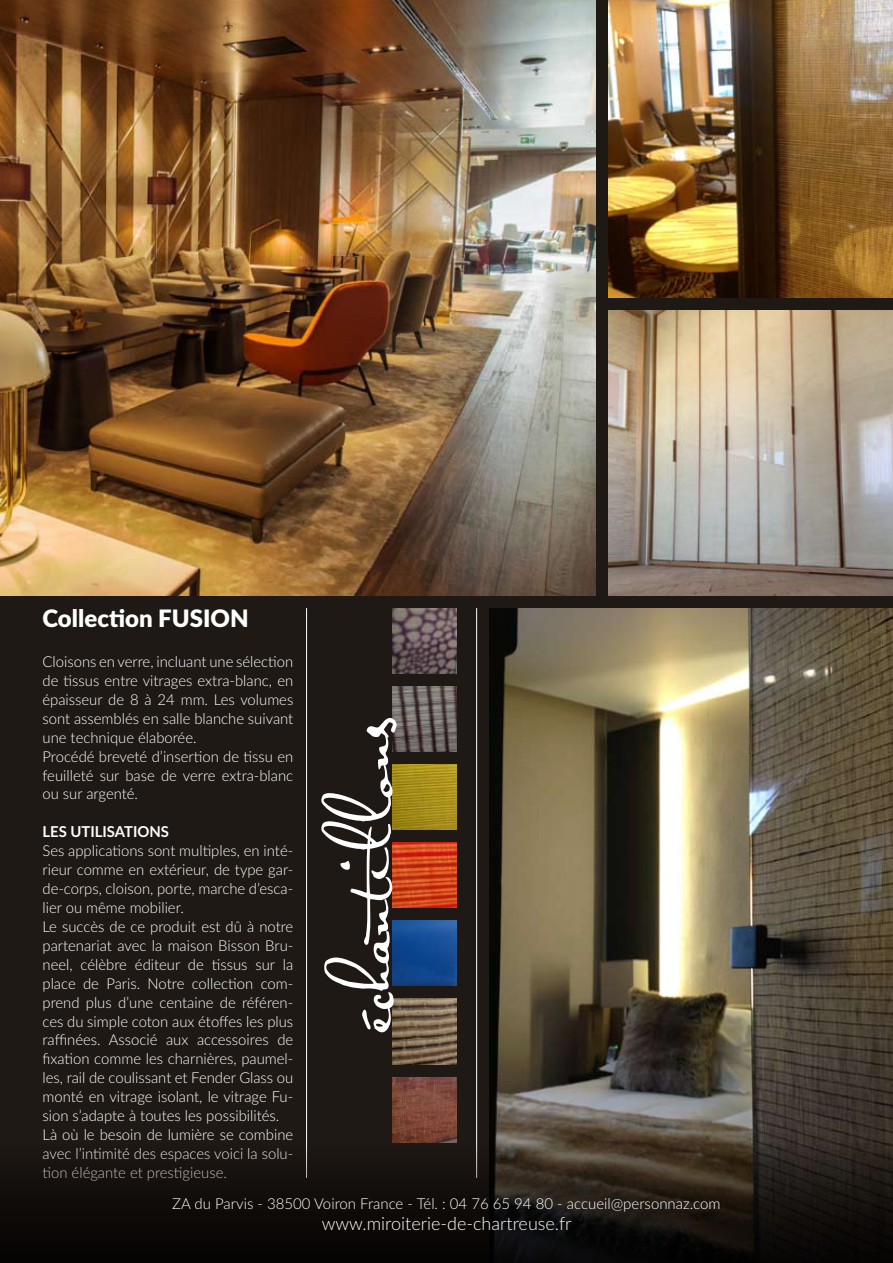
<style>
.page{position:relative;width:893px;height:1263px;background:#1e1915}
.page>*{position:absolute;margin:0;border:0;box-sizing:border-box;transform-origin:0 0}
.t1{font:64.5px "Satisfaction";color:#fff}
.t2{font:900 24px "Lato";color:#fff}
.t3{font:300 18px "Lato";color:#fff}
.t4{font:300 15px/18.9px "Lato";color:#fff}
.t5{font:700 15px "Lato";color:#fff}
</style>
<div class="page">
<img style="left:0;top:0;width:595px;height:595px">
<img style="left:393px;top:608px;width:64px;height:65px">
<img style="left:393px;top:686px;width:64px;height:65px">
<img style="left:393px;top:764px;width:64px;height:65px">
<img style="left:393px;top:843px;width:64px;height:65px">
<img style="left:393px;top:921px;width:64px;height:65px">
<img style="left:393px;top:999px;width:64px;height:65px">
<img style="left:393px;top:1077px;width:64px;height:65px">
<img style="left:608px;top:0;width:285px;height:298px">
<img style="left:608px;top:310px;width:285px;height:285px">
<img style="left:489px;top:608px;width:404px;height:534px">
<hr style="left:306px;top:608px;width:1px;height:570px;background:#fff">
<hr style="left:476px;top:608px;width:1px;height:570px;background:#fff">
<svg style="left:0;top:1142px;width:893px;height:121px"></svg>
<h2 class="t2" style="left:43px;top:601px;width:208px">Collection FUSION</h2>
<p class="t4" style="left:43px;top:652px;width:252px">Cloisons en verre, incluant une sélection de tissus entre vitrages extra-blanc, en épaisseur de 8 à 24 mm. Les volumes sont assemblés en salle blanche suivant une technique élaborée.<br>Procédé breveté d’insertion de tissu en feuilleté sur base de verre extra-blanc ou sur argenté.</p>
<p class="t5" style="left:43px;top:821px;width:128px">LES UTILISATIONS</p>
<p class="t4" style="left:43px;top:841px;width:252px">Ses applications sont multiples, en inté&shy;rieur comme en extérieur, de type gar&shy;de-corps, cloison, porte, marche d’esca&shy;lier ou même mobilier.<br>Le succès de ce produit est dû à notre partenariat avec la maison Bisson Bru&shy;neel, célèbre éditeur de tissus sur la place de Paris. Notre collection com&shy;prend plus d’une centaine de référen&shy;ces du simple coton aux étoffes les plus raffinées. Associé aux accessoires de fixation comme les charnières, paumel&shy;les, rail de coulissant et Fender Glass ou monté en vitrage isolant, le vitrage Fu&shy;sion s’adapte à toutes les possibilités.<br>Là où le besoin de lumière se combine avec l’intimité des espaces voici la solu&shy;tion élégante et prestigieuse.</p>
<h1 class="t1" style="left:328px;top:1035px;width:320px;rotate:-90deg">échantillons</h1>
<p class="t4" style="left:172px;top:1193px;width:550px">ZA du Parvis - 38500 Voiron France - Tél. : 04 76 65 94 80 - accueil@personnaz.com</p>
<p class="t3" style="left:322px;top:1211px;width:251px">www.miroiterie-de-chartreuse.fr</p>
</div>
